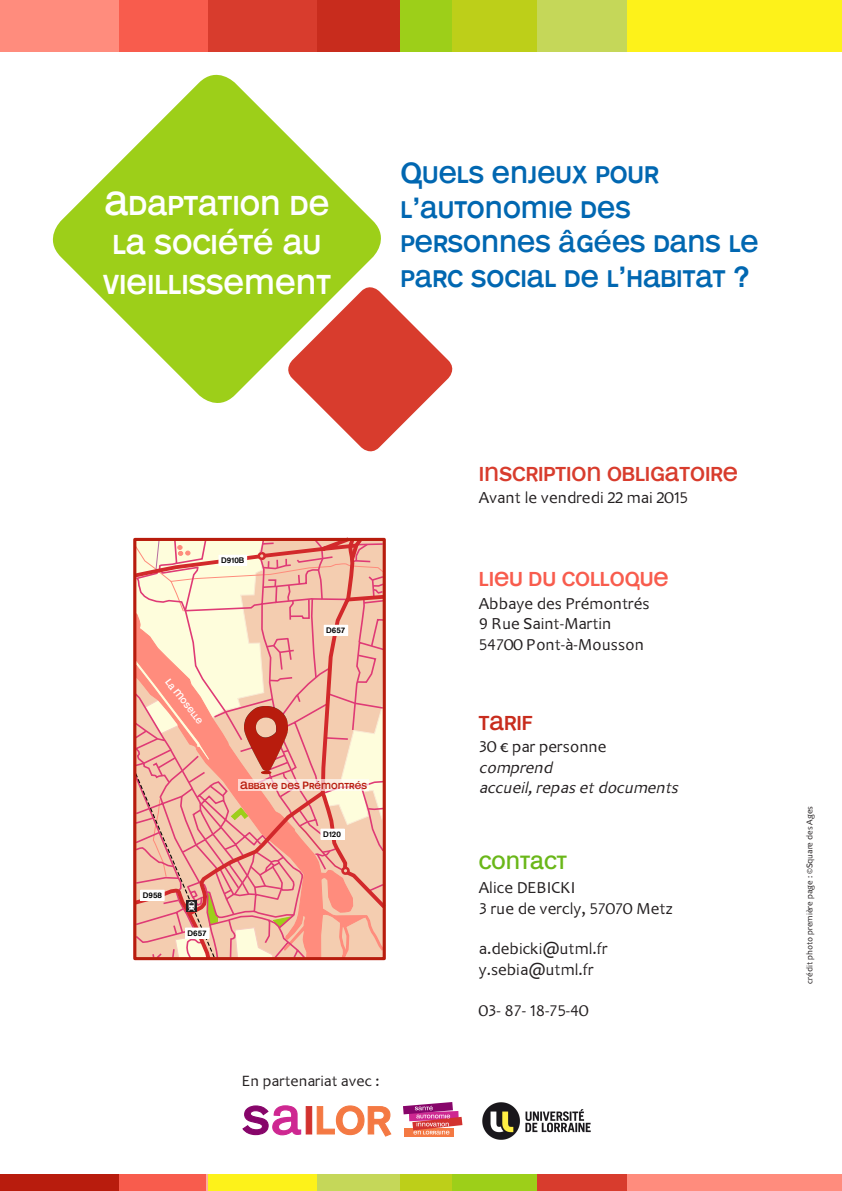
<style>
.page{position:relative;width:842px;height:1191px;background:#fff}
.page>*{position:absolute;margin:0;border:0;box-sizing:border-box;transform-origin:0 0}
.t1{font:33px/39.6px "Mono Alphabet";color:#fff}
.t2{font:29px/34.8px "Mono Alphabet";color:#0167b1}
.t3{font:20px "Mono Alphabet";color:#d83c2d}
.t4{font:20px "Mono Alphabet";color:#f85c4d}
.t5{font:20px "Mono Alphabet";color:#c82c1d}
.t6{font:19px "Mono Alphabet";color:#6ab719}
.t7{font:17px "Aquarion";color:#231f20}
.t8{font:italic 17px "Aquarion";color:#231f20}
.t9{font:16px "Aquarion";color:#231f20}
.t10{font:10.5px "Mono Alphabet";color:#b81c0d}
.t11{font:9.6px "Mono Alphabet";color:#fff}
.t12{font:9px "Aquarion";color:#231f20}
.t13{font:8px "Mono Alphabet";color:#000}
</style>
<div class="page">
<svg style="left:327px;top:303px;width:126px;height:149px"></svg>
<svg style="left:242px;top:1105px;width:60px;height:30px"></svg>
<div style="left:306px;top:1106px;width:6px;height:28px;background:#d2322f"></div>
<svg style="left:316px;top:1105px;width:76px;height:32px"></svg>
<svg style="left:405px;top:1134px;width:49px;height:2px"></svg>
<svg style="left:403px;top:1102px;width:59px;height:32px"></svg>
<img style="left:482px;top:1102px;width:109px;height:38px">
<div style="left:0;top:0;width:120px;height:51px;background:#ff8c7d"></div>
<div style="left:120px;top:0;width:88px;height:51px;background:#f85c4d"></div>
<div style="left:208px;top:0;width:109px;height:51px;background:#d83c2d"></div>
<div style="left:317px;top:0;width:84px;height:51px;background:#c82c1d"></div>
<div style="left:401px;top:0;width:51px;height:51px;background:#9dcf19"></div>
<div style="left:452px;top:0;width:85px;height:51px;background:#bdcf19"></div>
<div style="left:537px;top:0;width:91px;height:51px;background:#c5d759"></div>
<div style="left:0;top:1174px;width:120px;height:17px;background:#b81c0d"></div>
<div style="left:120px;top:1174px;width:88px;height:17px;background:#f85c4d"></div>
<div style="left:208px;top:1174px;width:109px;height:17px;background:#fdf21a"></div>
<div style="left:317px;top:1174px;width:84px;height:17px;background:#c5d759"></div>
<div style="left:401px;top:1174px;width:51px;height:17px;background:#bdcf19"></div>
<div style="left:452px;top:1174px;width:85px;height:17px;background:#9dcf19"></div>
<div style="left:537px;top:1174px;width:91px;height:17px;background:#d83c2d"></div>
<svg style="left:206px;top:1174px;width:2px;height:17px"></svg>
<div style="left:628px;top:0;width:214px;height:51px;background:#fdf21a"></div>
<div style="left:628px;top:1174px;width:214px;height:17px;background:#ff8c7d"></div>
<svg style="left:52px;top:74px;width:339px;height:339px;fill:#9dcf19"></svg>
<svg style="left:133px;top:537px;width:253px;height:423px"></svg>
<img style="left:244px;top:706px;width:43px;height:64px">
<p class="t1" style="left:103px;top:184px;width:229px">Adaptation de la société au vieillissement</p>
<p class="t2" style="left:401px;top:156px;width:360px">Quels enjeux pour l’autonomie des personnes âgées dans le parc social de l’habitat ?</p>
<p class="t13" style="left:221px;top:555px;width:25px">D910B</p>
<p class="t11" style="left:171px;top:676px;width:56px;rotate:51deg">La Moselle</p>
<p class="t13" style="left:143px;top:890px;width:21px">D958</p>
<p class="t13" style="left:188px;top:928px;width:21px">D657</p>
<p class="t13" style="left:326px;top:625px;width:21px">D657</p>
<p class="t10" style="left:240px;top:779px;width:128px">Abbaye des Prémontrés</p>
<p class="t13" style="left:323px;top:829px;width:19px">D120</p>
<p class="t9" style="left:242px;top:1071px;width:139px">En partenariat avec :</p>
<p class="t3" style="left:479px;top:462px;width:261px">INSCRIPTION OBLIGATOIRE</p>
<p class="t7" style="left:479px;top:487px;width:211px">Avant le vendredi 22 mai 2015</p>
<p class="t4" style="left:479px;top:567px;width:191px">LIEU DU COLLOQUE</p>
<p class="t7" style="left:479px;top:592px;width:172px">Abbaye des Prémontrés</p>
<p class="t7" style="left:479px;top:613px;width:134px">9 Rue Saint-Martin</p>
<p class="t7" style="left:479px;top:633px;width:167px">54700 Pont-à-Mousson</p>
<p class="t5" style="left:479px;top:711px;width:55px">TARIF</p>
<p class="t7" style="left:479px;top:736px;width:129px">30 € par personne</p>
<p class="t8" style="left:479px;top:756px;width:79px">comprend</p>
<p class="t8" style="left:479px;top:777px;width:205px">accueil,repasetdocuments</p>
<p class="t6" style="left:479px;top:851px;width:90px">CONTACT</p>
<p class="t7" style="left:479px;top:877px;width:98px">Alice DEBICKI</p>
<p class="t7" style="left:479px;top:897px;width:196px">3 rue de vercly, 57070 Metz</p>
<p class="t7" style="left:479px;top:938px;width:130px">a.debicki@utml.fr</p>
<p class="t7" style="left:479px;top:958px;width:116px">y.sebia@utml.fr</p>
<p class="t7" style="left:479px;top:999px;width:111px">03- 87- 18-75-40</p>
<p class="t12" style="left:804px;top:984px;width:180px;rotate:-90deg">crédit photo première page : ©Square des Ages</p>
</div>
